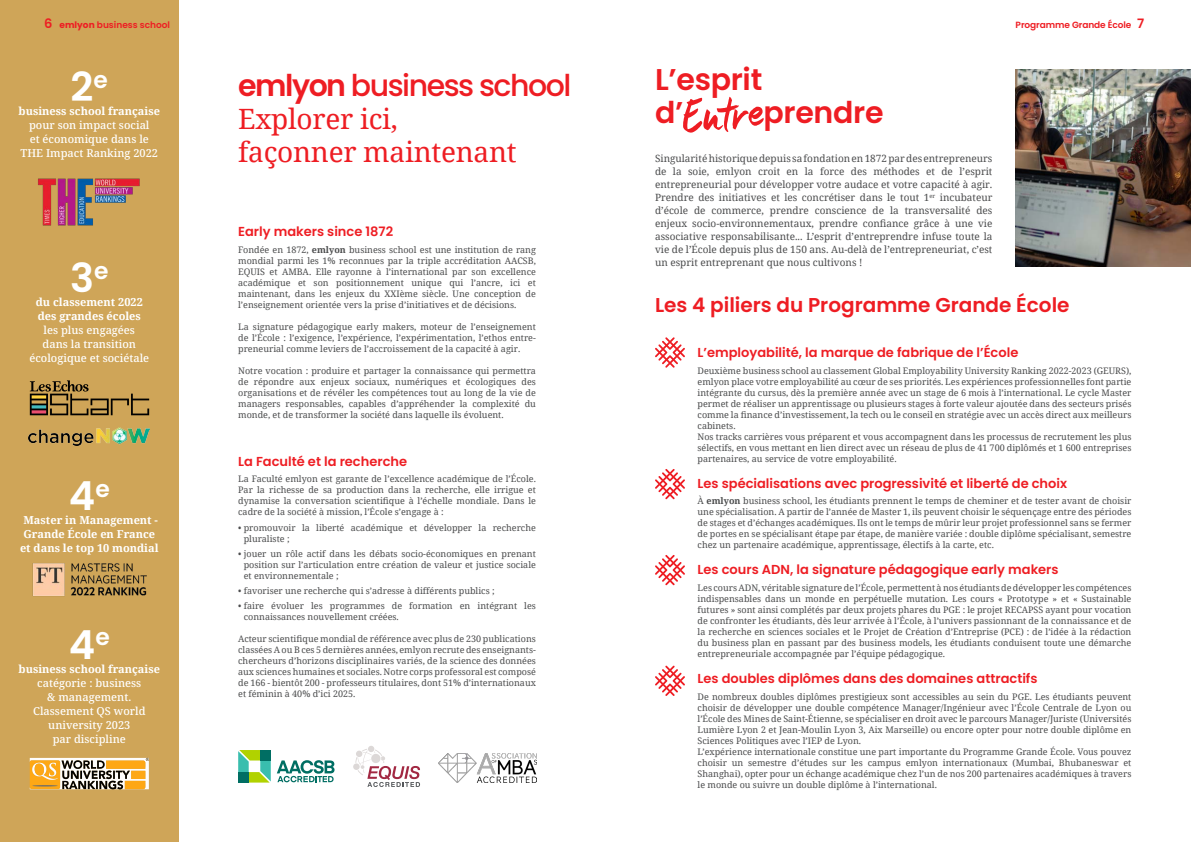
<style>
.page{position:relative;width:1191px;height:842px;background:#fff}
.page>*{position:absolute;margin:0;border:0;box-sizing:border-box;transform-origin:0 0}
.Texte_normal{font:600 40px "Poppins";color:#fff}
.Sous_titre{font:600 40px "Poppins";color:#fff}
.Grand_titre_poppins{font:500 30px "Poppins";letter-spacing:-.05em;color:#ee1d23}
.Grand_titre_poppins-2{font:600 30px/33px "Poppins";letter-spacing:-.01em;color:#ee1d23}
.Grand_titre_noto_ser{font:28px/33px "Noto Serif";letter-spacing:-.01em;color:#ee1d23}
.Sous_titre-2{font:600 20px "Poppins";color:#ee1d23}
.sous_sous_titre_roug{font:600 13px "Poppins";color:#ee1d23}
.Texte_chiffres_clés{font:500 11px/14px "Noto Serif";color:#fff;text-align:center}
.Texte_chiffres_clés-2{font:700 11px/14px "Noto Serif";color:#fff;text-align:center}
.Texte_normal-2{font:10px/13px "Noto Serif";color:#4b4c4d;text-align:justify}
.Texte_normal-3{font:9px/11px "Noto Serif";color:#4b4c4d;text-align:justify}
.t1{font:600 9px "Poppins";letter-spacing:-.01em;color:#ee1d23}
.s1{font-weight:700}
.s2{font-weight:600}
</style>
<div class="page">
<svg style="left:655px;top:337px;width:30px;height:31px"></svg>
<svg style="left:655px;top:469px;width:30px;height:30px"></svg>
<svg style="left:655px;top:555px;width:30px;height:30px"></svg>
<svg style="left:655px;top:665px;width:30px;height:31px"></svg>
<svg style="left:683px;top:97px;width:81px;height:36px"></svg>
<div style="left:0;top:0;width:179px;height:842px;background:#cfa558"></div>
<img style="left:38px;top:178px;width:102px;height:48px">
<svg style="left:30px;top:380px;width:119px;height:35px"></svg>
<img style="left:29px;top:427px;width:121px;height:19px">
<img style="left:32px;top:563px;width:115px;height:33px">
<svg style="left:30px;top:758px;width:119px;height:31px;background:#c8a870"></svg>
<div style="left:353px;top:763px;width:7px;height:7px;background:#dcd8d7;border-radius:50%"></div>
<svg style="left:355px;top:746px;width:65px;height:41px"></svg>
<img style="left:439px;top:754px;width:97px;height:28px">
<svg style="left:238px;top:750px;width:33px;height:32px"></svg>
<div style="left:238px;top:772px;width:11px;height:10px;background:#006e63"></div>
<svg style="left:277px;top:760px;width:57px;height:22px"></svg>
<img style="left:1015px;top:69px;width:176px;height:197px">
<p class="sous_sous_titre_roug" style="left:44px;top:16px;width:10px">6</p>
<p class="t1" style="left:60px;top:20px;width:112px"><span class="s1">emlyon</span> business school</p>
<p class="Sous_titre" style="left:71px;top:64px;width:39px">2<sup>e</sup></p>
<p class="Texte_chiffres_clés" style="left:19px;top:105px;width:143px"><span class="s1">business school française </span>pour son impact social<br>et économique dans le<br>THE Impact Ranking 2022</p>
<p class="Texte_normal" style="left:70px;top:255px;width:40px">3<sup>e</sup></p>
<p class="Texte_chiffres_clés-2" style="left:36px;top:295px;width:108px">du classement 2022</p>
<p class="Texte_chiffres_clés" style="left:29px;top:309px;width:121px"><span class="s1">des grandes écoles </span>les plus engagées<br>dans la transition écologique et sociétale</p>
<p class="Texte_normal" style="left:69px;top:473px;width:42px">4<sup>e</sup></p>
<p class="Texte_chiffres_clés-2" style="left:20px;top:513px;width:140px">Master in Management -<br>Grande École en France et dans le top 10 mondial</p>
<p class="Texte_normal" style="left:69px;top:622px;width:42px">4<sup>e</sup></p>
<p class="Texte_chiffres_clés" style="left:19px;top:662px;width:143px"><span class="s1">business school française </span>catégorie : business<br>&amp; management.</p>
<p class="Texte_chiffres_clés" style="left:33px;top:704px;width:114px">Classement QS world university 2023<br>par discipline</p>
<p class="Grand_titre_poppins" style="left:238px;top:68px;width:334px"><span class="s2">emlyon</span> business school</p>
<p class="Grand_titre_noto_ser" style="left:238px;top:101px;width:280px">Explorer ici, façonner maintenant</p>
<p class="sous_sous_titre_roug" style="left:238px;top:224px;width:156px">Early makers since 1872</p>
<p class="Texte_normal-3" style="left:238px;top:243px;width:299px">Fondée en 1872, <span class="s1">emlyon</span> business school est une institution de rang mondial parmi les 1% reconnues par la triple accréditation AACSB, EQUIS et AMBA. Elle rayonne à l’international par son excellence académique et son positionnement unique qui l’ancre, ici et maintenant, dans les enjeux du XXIème siècle. Une conception de l’enseignement orientée vers la prise d’initiatives et de décisions.</p>
<p class="Texte_normal-3" style="left:238px;top:320px;width:299px">La signature pédagogique early makers, moteur de l’enseignement de l’École : l’exigence, l’expérience, l’expérimentation, l’ethos entre&shy;preneurial comme leviers de l’accroissement de la capacité à agir.</p>
<p class="Texte_normal-3" style="left:238px;top:364px;width:299px">Notre vocation : produire et partager la connaissance qui permettra de répondre aux enjeux sociaux, numériques et écologiques des organisations et de révéler les compétences tout au long de la vie de managers responsables, capables d’appréhender la complexité du monde, et de transformer la société dans laquelle ils évoluent.</p>
<p class="sous_sous_titre_roug" style="left:238px;top:453px;width:170px">La Faculté et la recherche</p>
<p class="Texte_normal-3" style="left:238px;top:473px;width:299px">La Faculté emlyon est garante de l’excellence académique de l’École.<br>Par la richesse de sa production dans la recherche, elle irrigue et dynamise la conversation scientifique à l’échelle mondiale. Dans le cadre de la société à mission, l’École s’engage à :</p>
<p class="Texte_normal-3" style="left:244px;top:521px;width:294px;text-indent:-6px">• promouvoir la liberté académique et développer la recherche pluraliste ;</p>
<p class="Texte_normal-3" style="left:244px;top:548px;width:294px;text-indent:-6px">• jouer un rôle actif dans les débats socio-économiques en prenant position sur l’articulation entre création de valeur et justice sociale et environnementale ;</p>
<p class="Texte_normal-3" style="left:238px;top:585px;width:258px">• favoriser une recherche qui s’adresse à différents publics ;</p>
<p class="Texte_normal-3" style="left:244px;top:600px;width:294px;text-indent:-6px">• faire évoluer les programmes de formation en intégrant les connaissances nouvellement créées.</p>
<p class="Texte_normal-3" style="left:238px;top:633px;width:299px">Acteur scientifique mondial de référence avec plus de 230 publications classées A ou B ces 5 dernières années, emlyon recrute des enseignants&shy;chercheurs d’horizons disciplinaires variés, de la science des données aux sciences humaines et sociales. Notre corps professoral est composé de 166 - bientôt 200 - professeurs titulaires, dont 51% d’internationaux et féminin à 40% d’ici 2025.</p>
<p class="t1" style="left:1015px;top:20px;width:117px">Programme Grande École</p>
<p class="sous_sous_titre_roug" style="left:1137px;top:16px;width:9px">7</p>
<p class="Grand_titre_poppins-2" style="left:655px;top:64px;width:109px">L’esprit d’</p>
<p class="Grand_titre_poppins-2" style="left:763px;top:97px;width:121px">prendre</p>
<p class="Texte_normal-2" style="left:655px;top:152px;width:339px">Singularité historique depuis sa fondation en 1872 par des entrepreneurs de la soie, emlyon croit en la force des méthodes et de l’esprit entrepreneurial pour développer votre audace et votre capacité à agir.<br>Prendre des initiatives et les concrétiser dans le tout 1<sup>er</sup> incubateur d’école de commerce, prendre conscience de la transversalité des enjeux socio-environnementaux, prendre confiance grâce à une vie associative responsabilisante... L’esprit d’entreprendre infuse toute la vie de l’École depuis plus de 150 ans. Au-delà de l’entrepreneuriat, c’est un esprit entreprenant que nous cultivons !</p>
<p class="Sous_titre-2" style="left:655px;top:294px;width:416px">Les 4 piliers du Programme Grande École</p>
<p class="sous_sous_titre_roug" style="left:697px;top:345px;width:322px">L’employabilité, la marque de fabrique de l’École</p>
<p class="Texte_normal-3" style="left:697px;top:365px;width:435px">Deuxième business school au classement Global Employability University Ranking 2022-2023 (GEURS), emlyon place votre employabilité au cœur de ses priorités. Les expériences professionnelles font partie intégrante du cursus, dès la première année avec un stage de 6 mois à l’international. Le cycle Master permet de réaliser un apprentissage ou plusieurs stages à forte valeur ajoutée dans des secteurs prisés comme la finance d’investissement, la tech ou le conseil en stratégie avec un accès direct aux meilleurs cabinets.</p>
<p class="Texte_normal-3" style="left:697px;top:431px;width:435px">Nos tracks carrières vous préparent et vous accompagnent dans les processus de recrutement les plus sélectifs, en vous mettant en lien direct avec un réseau de plus de 41 700 diplômés et 1 600 entreprises partenaires, au service de votre employabilité.</p>
<p class="sous_sous_titre_roug" style="left:697px;top:476px;width:371px">Les spécialisations avec progressivité et liberté de choix</p>
<p class="Texte_normal-3" style="left:697px;top:495px;width:435px">À <span class="s1">emlyon</span> business school, les étudiants prennent le temps de cheminer et de tester avant de choisir une spécialisation. A partir de l’année de Master 1, ils peuvent choisir le séquençage entre des périodes de stages et d’échanges académiques. Ils ont le temps de mûrir leur projet professionnel sans se fermer de portes en se spécialisant étape par étape, de manière variée : double diplôme spécialisant, semestre chez un partenaire académique, apprentissage, électifs à la carte, etc.</p>
<p class="sous_sous_titre_roug" style="left:697px;top:562px;width:362px">Les cours ADN, la signature pédagogique early makers</p>
<p class="Texte_normal-3" style="left:697px;top:582px;width:435px">Les cours ADN, véritable signature de l’École, permettent à nos étudiants de développer les compétences indispensables dans un monde en perpétuelle mutation. Les cours « Prototype » et « Sustainable futures » sont ainsi complétés par deux projets phares du PGE : le projet RECAPSS ayant pour vocation de confronter les étudiants, dès leur arrivée à l’École, à l’univers passionnant de la connaissance et de la recherche en sciences sociales et le Projet de Création d’Entreprise (PCE) : de l’idée à la rédaction du business plan en passant par des business models, les étudiants conduisent toute une démarche entrepreneuriale accompagnée par l’équipe pédagogique.</p>
<p class="sous_sous_titre_roug" style="left:697px;top:671px;width:341px">Les doubles diplômes dans des domaines attractifs</p>
<p class="Texte_normal-3" style="left:697px;top:691px;width:435px">De nombreux doubles diplômes prestigieux sont accessibles au sein du PGE. Les étudiants peuvent choisir de développer une double compétence Manager/Ingénieur avec l’École Centrale de Lyon ou l’École des Mines de Saint-Étienne, se spécialiser en droit avec le parcours Manager/Juriste (Universités Lumière Lyon 2 et Jean-Moulin Lyon 3, Aix Marseille) ou encore opter pour notre double diplôme en Sciences Politiques avec l’IEP de Lyon.</p>
<p class="Texte_normal-3" style="left:697px;top:746px;width:435px">L’expérience internationale constitue une part importante du Programme Grande École. Vous pouvez choisir un semestre d’études sur les campus emlyon internationaux (Mumbai, Bhubaneswar et Shanghai), opter pour un échange académique chez l’un de nos 200 partenaires académiques à travers le monde ou suivre un double diplôme à l’international.</p>
</div>
